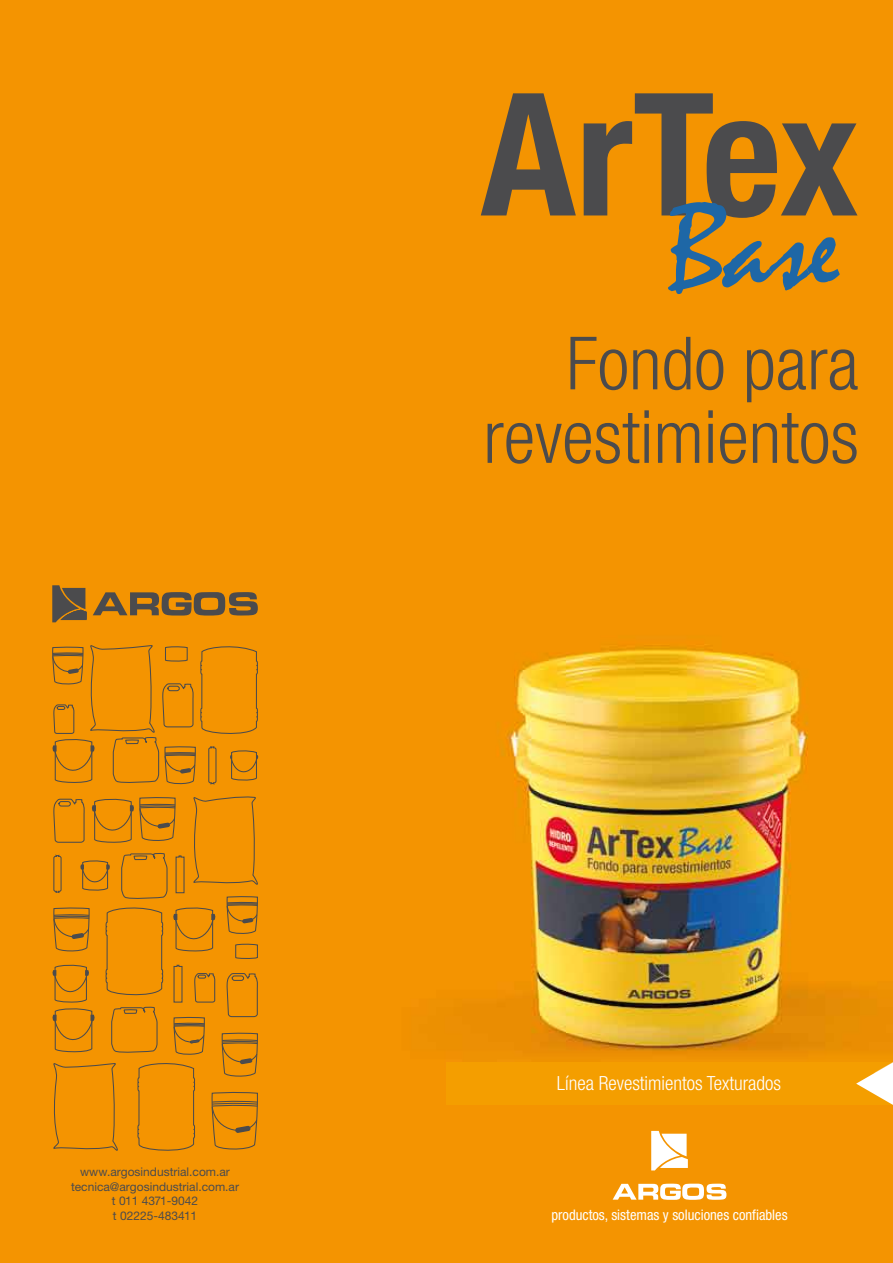
<style>
.page{position:relative;width:893px;height:1263px;background:#fff}
.page>*{position:absolute;margin:0;border:0;box-sizing:border-box;transform-origin:0 0}
.t1{font:700 condensed 171px "Helvetica Neue";letter-spacing:-.005em;color:#4b4b4d}
.t2{font:300 condensed 73.5px/73.5px "Helvetica Neue";color:#4b4b4d;text-align:right}
.t3{font:300 condensed 19.5px "Helvetica Neue";color:#fff}
.t4{font:condensed 14.55px "Helvetica Neue";color:#fff}
.t5{font:12px/14.4px "Helvetica Neue";color:#4b4b4d;text-align:center}
</style>
<div class="page">
<img style="left:0;top:0;width:893px;height:1263px">
<div style="left:446px;top:1062px;width:447px;height:43px;background:#f49e00"></div>
<svg style="left:856px;top:1062px;width:37px;height:43px"></svg>
<svg style="left:651px;top:1131px;width:37px;height:39px"></svg>
<svg style="left:613px;top:1183px;width:113px;height:17px"></svg>
<svg style="left:52px;top:585px;width:35px;height:37px"></svg>
<svg style="left:93px;top:592px;width:165px;height:23px;background:#8e682e"></svg>
<svg style="left:52px;top:644px;width:206px;height:141px;background:#e68e06"></svg>
<svg style="left:51px;top:796px;width:208px;height:358px;background:#e68e06"></svg>
<svg style="left:668px;top:202px;width:172px;height:92px;background:#b18634"></svg>
<h1 class="t1" style="left:481px;top:51px;width:379px">ArTex</h1>
<h2 class="t2" style="left:483px;top:326px;width:377px">Fondo para revestimientos</h2>
<p class="t5" style="left:71px;top:1165px;width:170px">www.argosindustrial.com.ar tecnica@argosindustrial.com.ar t 011 4371-9042<br>t 02225-483411</p>
<h3 class="t3" style="left:557px;top:1072px;width:226px">Línea Revestimientos Texturados</h3>
<p class="t4" style="left:551px;top:1206px;width:238px">productos, sistemas y soluciones confiables</p>
</div>
